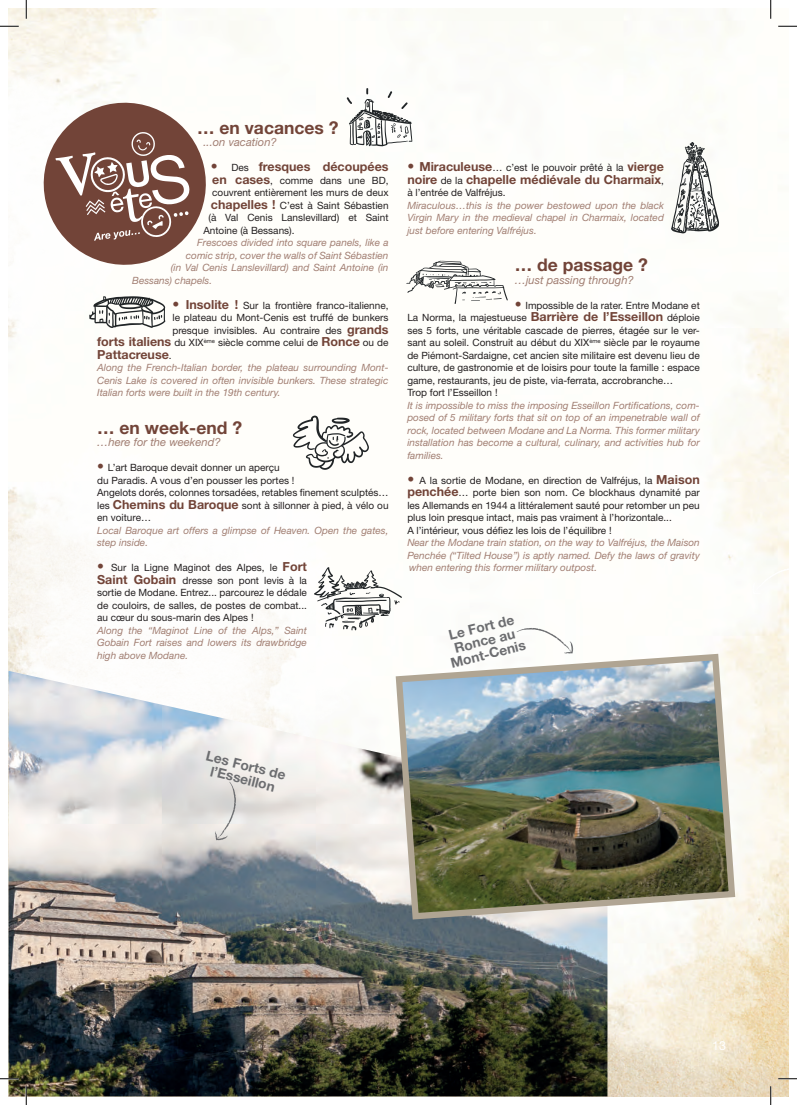
<style>
.page{position:relative;width:797px;height:1105px;background:#fff}
.page>*{position:absolute;margin:0;border:0;box-sizing:border-box;transform-origin:0 0}
.t1{font:700 17.5px "Helvetica Neue LT Std";color:#724438}
.t2{font:700 13.75px/13.8px "Helvetica Neue LT Std";color:#6c6d70;text-align:center}
.t3{font:700 12.5px "Helvetica Neue LT Std";color:#724438}
.t4{font:12.5px "Helvetica Neue LT Std";color:#fff}
.t5{font:italic 11.25px "Helvetica Neue LT Std";color:#a17e72}
.t6{font:10px/12.5px "Helvetica Neue LT Std";color:#231f20}
.t7{font:italic 10px/12.5px "Helvetica Neue LT Std";color:#a17e72;text-align:justify}
.s1{font-size:13.75px}
.s2{font-weight:400;font-size:10px;color:#231f20}
.s3{font-weight:700;font-size:12.5px;color:#724438}
.s4{font-weight:700;font-size:13.75px;color:#724438}
</style>
<div class="page">
<img style="left:150px;top:9px;width:638px;height:1087px">
<img style="left:9px;top:375px;width:380px;height:296px">
<img style="left:9px;top:9px;width:141px;height:377px">
<img style="left:9px;top:252px;width:10px;height:119px">
<svg style="left:516px;top:628px;width:58px;height:22px"></svg>
<svg style="left:89px;top:296px;width:76px;height:32px"></svg>
<svg style="left:314px;top:567px;width:88px;height:63px"></svg>
<svg style="left:346px;top:88px;width:66px;height:58px"></svg>
<svg style="left:293px;top:416px;width:76px;height:54px"></svg>
<svg style="left:671px;top:142px;width:48px;height:95px"></svg>
<svg style="left:406px;top:261px;width:102px;height:43px"></svg>
<svg style="left:36px;top:95px;width:178px;height:178px"></svg>
<img style="left:9px;top:671px;width:598px;height:425px">
<svg style="left:752px;top:568px;width:37px;height:27px"></svg>
<svg style="left:215px;top:782px;width:22px;height:59px"></svg>
<img style="left:9px;top:398px;width:1px;height:216px">
<img style="left:392px;top:650px;width:346px;height:273px">
<svg style="left:0;top:25px;width:19px;height:2px"></svg>
<svg style="left:778px;top:25px;width:19px;height:2px"></svg>
<svg style="left:0;top:1078px;width:19px;height:1px"></svg>
<svg style="left:778px;top:1078px;width:19px;height:1px"></svg>
<svg style="left:25px;top:0;width:2px;height:19px"></svg>
<svg style="left:25px;top:1086px;width:2px;height:19px"></svg>
<svg style="left:770px;top:0;width:1px;height:19px"></svg>
<svg style="left:770px;top:1086px;width:1px;height:19px"></svg>
<h1 class="t1" style="left:197px;top:117px;width:143px">… en vacances ?</h1>
<p class="t5" style="left:203px;top:135px;width:75px">...on vacation?</p>
<p class="t3" style="left:211px;top:159px;width:179px"><span class="s1">•</span> <span class="s2">Des</span> fresques découpées</p>
<p class="t6" style="left:212px;top:174px;width:178px"><span class="s3">en cases</span>, comme dans une BD,</p>
<p class="t6" style="left:212px;top:186px;width:178px">couvrent entièrement les murs de deux</p>
<p class="t6" style="left:211px;top:199px;width:179px"><span class="s3">chapelles !</span> C’est à Saint Sébastien</p>
<p class="t6" style="left:208px;top:211px;width:182px">(à Val Cenis Lanslevillard) et Saint</p>
<p class="t6" style="left:203px;top:224px;width:93px">Antoine (à Bessans).</p>
<p class="t7" style="left:197px;top:236px;width:193px">Frescoes divided into square panels, like a</p>
<p class="t7" style="left:186px;top:249px;width:204px">comic strip, cover the walls of Saint Sébastien</p>
<p class="t7" style="left:171px;top:261px;width:219px">(in Val Cenis Lanslevillard) and Saint Antoine (in</p>
<p class="t7" style="left:132px;top:274px;width:81px">Bessans) chapels.</p>
<p class="t6" style="left:97px;top:299px;width:293px;text-align:right"><span class="s4">•</span> <span class="s3">Insolite !</span> Sur la frontière franco-italienne,<br>le plateau du Mont-Cenis est truffé de bunkers<br>presque invisibles. Au contraire des <span class="s3">grands<br>forts italiens</span> du XIX<sup>ème</sup> siècle comme celui de <span class="s3">Ronce</span> ou de</p>
<p class="t3" style="left:97px;top:347px;width:76px">Pattacreuse<span class="s2">.</span></p>
<p class="t7" style="left:97px;top:361px;width:293px">Along the French-Italian border, the plateau surrounding Mont-Cenis Lake is covered in often invisible bunkers. These strategic Italian forts were built in the 19th century.</p>
<h1 class="t1" style="left:97px;top:417px;width:146px">… en week-end ?</h1>
<p class="t5" style="left:97px;top:435px;width:125px">…here for the weekend?</p>
<p class="t6" style="left:97px;top:461px;width:293px"><span class="s4">•</span> L’art Baroque devait donner un aperçu<br>du Paradis. A vous d’en pousser les portes !<br>Angelots dorés, colonnes torsadées, retables finement sculptés… les <span class="s3">Chemins du Baroque</span> sont à sillonner à pied, à vélo ou en voiture…</p>
<p class="t7" style="left:97px;top:524px;width:293px">Local Baroque art offers a glimpse of Heaven. Open the gates, step inside.</p>
<p class="t6" style="left:97px;top:561px;width:211px;text-align:justify"><span class="s4">•</span> Sur la Ligne Maginot des Alpes, le <span class="s3">Fort Saint Gobain</span> dresse son pont levis à la sortie de Modane. Entrez... parcourez le dédale de couloirs, de salles, de postes de combat... au cœur du sous-marin des Alpes !</p>
<p class="t7" style="left:97px;top:624px;width:211px">Along the “Maginot Line of the Alps,” Saint Gobain Fort raises and lowers its drawbridge high above Modane.</p>
<p class="t6" style="left:407px;top:161px;width:258px"><span class="s4">•</span> <span class="s3">Miraculeuse</span>… c’est le pouvoir prêté à la <span class="s3">vierge</span></p>
<p class="t3" style="left:407px;top:172px;width:258px">noire <span class="s2">de la</span> chapelle médiévale du Charmaix<span class="s2">,</span></p>
<p class="t6" style="left:407px;top:186px;width:100px">à l’entrée de Valfréjus.</p>
<p class="t7" style="left:407px;top:199px;width:258px">Miraculous…this is the power bestowed upon the black Virgin Mary in the medieval chapel in Charmaix, located just before entering Valfréjus.</p>
<h1 class="t1" style="left:515px;top:254px;width:134px">… de passage ?</h1>
<p class="t5" style="left:515px;top:273px;width:120px">…just passing through?</p>
<p class="t6" style="left:407px;top:299px;width:294px;text-indent:107px"><span class="s4">•</span> Impossible de la rater. Entre Modane et La Norma, la majestueuse <span class="s3">Barrière de l’Esseillon</span> déploie ses 5 forts, une véritable cascade de pierres, étagée sur le ver&shy;sant au soleil. Construit au début du XIX<sup>ème</sup> siècle par le royaume de Piémont-Sardaigne, cet ancien site militaire est devenu lieu de culture, de gastronomie et de loisirs pour toute la famille : espace game, restaurants, jeu de piste, via-ferrata, accrobranche…<br>Trop fort l’Esseillon !</p>
<p class="t7" style="left:407px;top:399px;width:294px">It is impossible to miss the imposing Esseillon Fortifications, com&shy;posed of 5 military forts that sit on top of an impenetrable wall of rock, located between Modane and La Norma. This former military installation has become a cultural, culinary, and activities hub for families.</p>
<p class="t6" style="left:407px;top:474px;width:294px"><span class="s4">•</span> A la sortie de Modane, en direction de Valfréjus, la <span class="s3">Maison penchée</span>… porte bien son nom. Ce blockhaus dynamité par les Allemands en 1944 a littéralement sauté pour retomber un peu plus loin presque intact, mais pas vraiment à l’horizontale...<br>A l’intérieur, vous défiez les lois de l’équilibre !</p>
<p class="t7" style="left:407px;top:536px;width:294px">Near the Modane train station, on the way to Valfréjus, the Maison Penchée (“Tilted House”) is aptly named. Defy the laws of gravity when entering this former military outpost.</p>
<h2 class="t2" style="left:442px;top:630px;width:78px;rotate:-14deg">Le Fort de<br>Ronce au<br>Mont-Cenis</h2>
<h2 class="t2" style="left:208px;top:748px;width:83px;rotate:14deg">Les Forts de l’Esseillon</h2>
<p class="t4" style="left:712px;top:1038px;width:15px">13</p>
</div>
